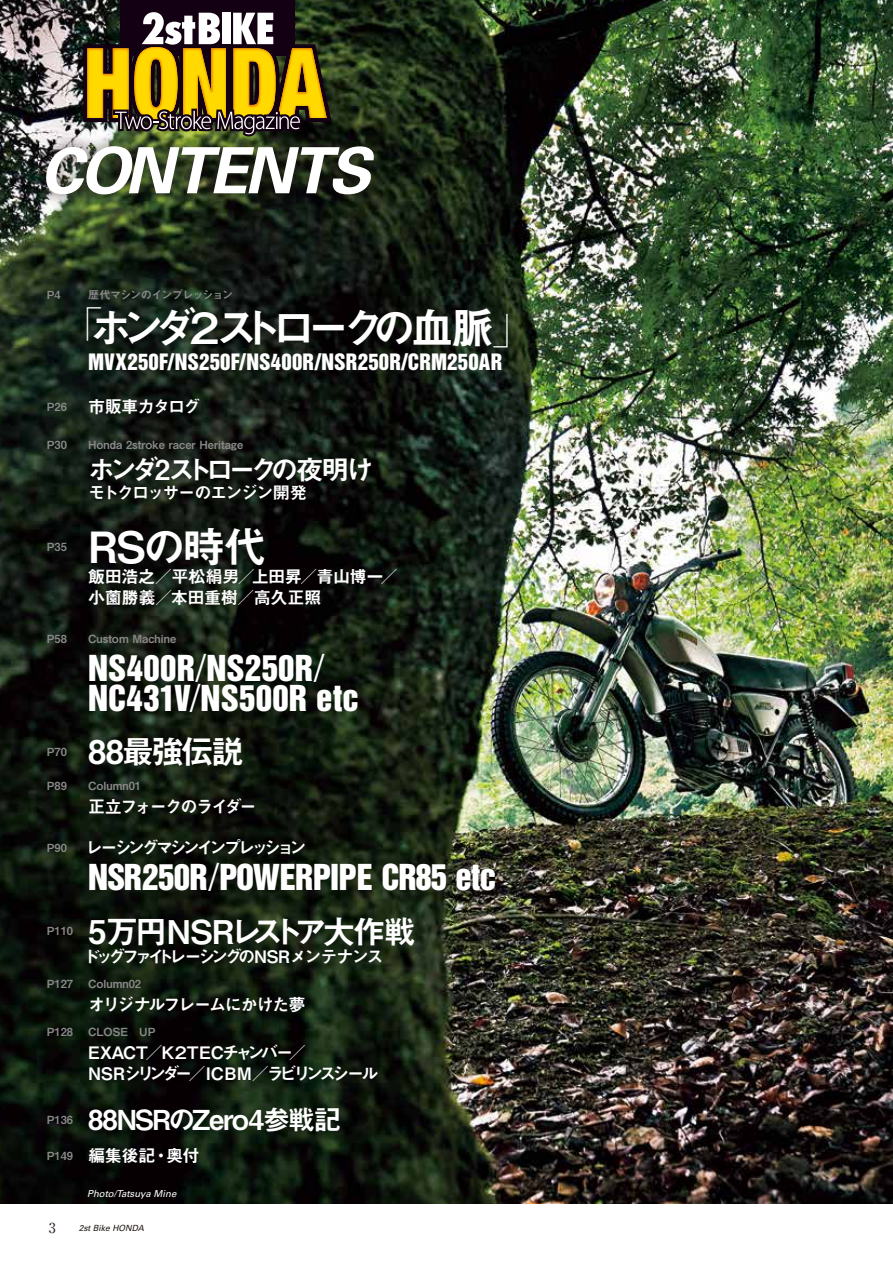
<style>
.page{position:relative;width:893px;height:1263px;background:#fff}
.page>*{position:absolute;margin:0;border:0;box-sizing:border-box;transform-origin:0 0}
.t1{font:italic 700 63.75px "Univers LT Std";letter-spacing:-.04em;color:#fff}
.t2{font:43.05px "Midashi Go Pro MB31";letter-spacing:-.245em;color:#fff}
.t3{font:43.05px "Midashi Go Pro MB31";letter-spacing:-.195em;color:#fff}
.t4{font:32.7px/29.7px "Helvetica Inserat LT Std";color:#fff}
.t5{font:32.7px "Helvetica Inserat LT Std";letter-spacing:-.025em;color:#fff}
.t6{font:32.7px "Midashi Go Pro MB31";letter-spacing:-.08em;color:#fff}
.t7{font:27.6px "Midashi Go Pro MB31";letter-spacing:-.065em;color:#fff}
.t8{font:27.6px "Midashi Go Pro MB31";letter-spacing:-.2em;color:#fff}
.t9{font:20.7px "Helvetica Inserat LT Std";letter-spacing:.01em;color:#fff}
.t10{font:17.25px/20.7px "Midashi Go Pro MB31";letter-spacing:-.225em;color:#fff}
.t11{font:17.25px "Midashi Go Pro MB31";letter-spacing:-.12em;color:#fff}
.t12{font:17.25px "Midashi Go Pro MB31";letter-spacing:-.19em;color:#fff}
.t13{font:17.25px "Midashi Go Pro MB31";letter-spacing:-.03em;color:#fff}
.t14{font:17.25px "Midashi Go Pro MB31";letter-spacing:-.205em;color:#fff}
.t15{font:17.25px "Midashi Go Pro MB31";letter-spacing:-.1em;color:#fff}
.t16{font:17.25px "Midashi Go Pro MB31";letter-spacing:-.035em;color:#fff}
.t17{font:17.25px "Midashi Go Pro MB31";letter-spacing:-.095em;color:#fff}
.t18{font:17.25px "Midashi Go Pro MB31";letter-spacing:-.08em;color:#fff}
.t19{font:13.8px "Ryumin Pro";color:#221815}
.t20{font:11.25px "Midashi Go Pro MB31";color:#898989}
.t21{font:11.25px "Midashi Go Pro MB31";letter-spacing:-.08em;color:#898989}
.t22{font:italic 9.6px "Univers LT Std";color:#fff}
.t23{font:italic 8.55px "Univers LT Std";color:#221815}
.s1{font-family:"Koz Go Pro";font-weight:200}
.s2{font-size:11.25px;color:#898989}
.s3{font-family:"Helvetica LT Std";font-stretch:condensed;font-size:36.15px}
</style>
<div class="page">
<img style="left:0;top:0;width:893px;height:1203px">
<div style="left:32px;top:132px;width:355px;height:77px;background:#221815;opacity:.75"></div>
<div style="left:120px;top:0;width:175px;height:56px;background:#130012"></div>
<svg style="left:83px;top:12px;width:249px;height:124px;background:#8a752b"></svg>
<h1 class="t1" style="left:40px;top:133px;width:332px">CONTENTS</h1>
<p class="t20" style="left:47px;top:285px;width:15px">P4</p>
<p class="t21" style="left:88px;top:285px;width:147px">歴代マシンのインプレッション</p>
<h2 class="t2" style="left:59px;top:294px;width:477px"><span class="s1">「</span>ホンダ２ストロークの血脈<span class="s1">」</span></h2>
<h3 class="t9" style="left:88px;top:349px;width:416px">MVX250F/NS250F/NS400R/NSR250R/CRM250AR</h3>
<h3 class="t18" style="left:47px;top:393px;width:156px"><span class="s2">P26</span> 市販車カタログ</h3>
<p class="t20" style="left:47px;top:436px;width:22px">P30</p>
<p class="t20" style="left:88px;top:436px;width:157px">Honda 2stroke racer Heritage</p>
<h3 class="t8" style="left:88px;top:448px;width:287px">ホンダ2ストロークの夜明け</h3>
<h3 class="t15" style="left:88px;top:478px;width:220px">モトクロッサーのエンジン開発</h3>
<p class="t20" style="left:47px;top:537px;width:22px">P35</p>
<h2 class="t3" style="left:88px;top:512px;width:180px">RSの時代</h2>
<h3 class="t16" style="left:88px;top:583px;width:235px">小薗勝義／本田重樹／高久正照</h3>
<h3 class="t13" style="left:88px;top:563px;width:311px">飯田浩之／平松絹男／上田昇／青山博一／</h3>
<p class="t20" style="left:47px;top:630px;width:22px">P58</p>
<p class="t20" style="left:88px;top:630px;width:90px">Custom Machine</p>
<h3 class="t4" style="left:88px;top:654px;width:272px">NS400R<span class="s3">/</span>NS250R<span class="s3">/<br></span>NC431V<span class="s3">/</span>NS500R etc</h3>
<p class="t20" style="left:47px;top:743px;width:22px">P70</p>
<h3 class="t6" style="left:88px;top:726px;width:157px">88最強伝説</h3>
<p class="t20" style="left:47px;top:776px;width:22px">P89</p>
<p class="t20" style="left:88px;top:776px;width:55px">Column01</p>
<h3 class="t11" style="left:88px;top:792px;width:170px">正立フォークのライダー</h3>
<h3 class="t14" style="left:47px;top:834px;width:262px"><span class="s2">P90</span> レーシングマシンインプレッション</h3>
<h3 class="t5" style="left:88px;top:857px;width:410px">NSR250R<span class="s3">/</span>POWERPIPE CR85 etc</h3>
<p class="t20" style="left:47px;top:922px;width:28px">P110</p>
<h3 class="t6" style="left:88px;top:905px;width:329px">5万円NSRレストア大作戦</h3>
<h3 class="t12" style="left:83px;top:942px;width:302px">ドッグファイトレーシングのNSR メンテナンス</h3>
<p class="t20" style="left:47px;top:975px;width:28px">P127</p>
<p class="t20" style="left:88px;top:975px;width:55px">Column02</p>
<h3 class="t17" style="left:88px;top:990px;width:219px">オリジナルフレームにかけた夢</h3>
<p class="t20" style="left:47px;top:1023px;width:28px">P128</p>
<p class="t20" style="left:88px;top:1023px;width:69px">CLOSE　UP</p>
<h3 class="t10" style="left:88px;top:1040px;width:292px">EXACT／Ｋ２ＴＥＣチャンバー／<br>NSRシリンダー／ＩＣＢＭ／ラビリンスシール</h3>
<p class="t20" style="left:47px;top:1111px;width:28px">P136</p>
<h3 class="t7" style="left:88px;top:1098px;width:254px">88NSRのZero4参戦記</h3>
<h3 class="t11" style="left:47px;top:1142px;width:155px"><span class="s2">P149</span> 編集後記・奥付</h3>
<p class="t22" style="left:87px;top:1187px;width:91px">Photo/Tatsuya Mine</p>
<p class="t19" style="left:49px;top:1216px;width:8px">3</p>
<p class="t23" style="left:79px;top:1222px;width:67px">2st Bike HONDA</p>
</div>
